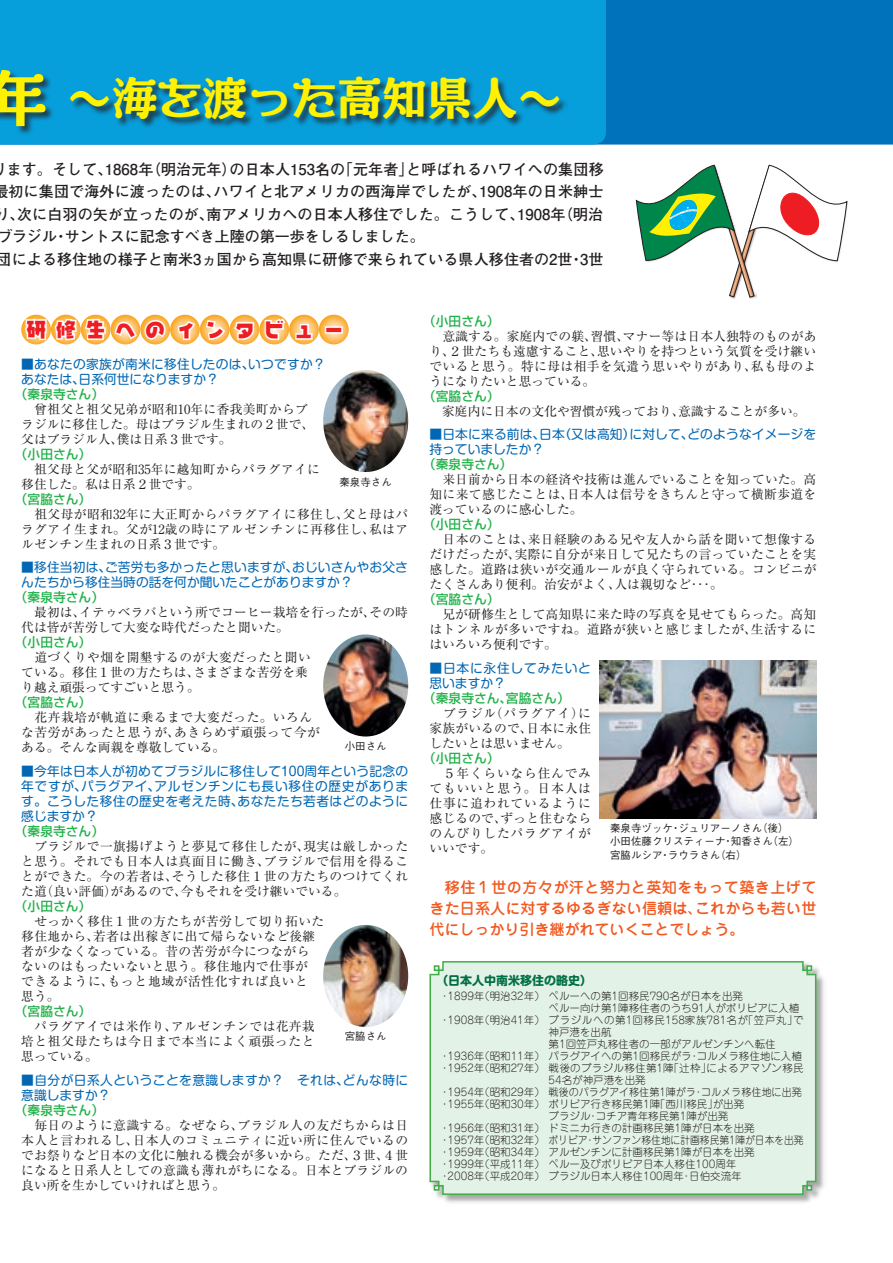
<style>
.page{position:relative;width:893px;height:1263px;background:#fff}
.page>*{position:absolute;margin:0;border:0;box-sizing:border-box;transform-origin:0 0}
.t1{font:900 45px "AD Min Std";color:#fff101}
.t2{font:900 19.5px "Mega G Std";color:#ee1d23}
.t3{font:700 15px/22.5px "Futo Go B101 Pro";letter-spacing:.01em;color:#231f20}
.t4{font:500 15px/21px "Jun 34 Pro";letter-spacing:.01em;color:#f15921;text-align:justify}
.t5{font:12.75px/15px "Ryumin Pro";letter-spacing:.02em;color:#231f20;text-align:justify}
.P4-5質問{font:12.75px/15px "Shin M Go Pro";letter-spacing:.01em;color:#0166b3}
.t6{font:12.75px/15px "Ryumin Pro";color:#231f20}
.P4-5名前{font:500 12.75px "Shin Go Pro";color:#23b24b}
.t7{font:12.75px/15px "Ryumin Pro";letter-spacing:.04em;color:#231f20}
.P4-5質問-2{font:12.75px/15px "Shin M Go Pro";letter-spacing:.035em;color:#0166b3}
.P4-5質問-3{font:12.75px/15px "Shin M Go Pro";letter-spacing:.06em;color:#0166b3}
.t8{font:700 12px "Shin M Go Pro";color:#016f45}
.t9{font:300 10.5px/12px "Jun 101 Pro";color:#231f20}
.キャプション{font:500 10.5px "Gothic BBB Pro";color:#231f20}
.s1{font-size:60px}
</style>
<div class="page">
<div style="left:606px;top:0;width:287px;height:145px;background:#0072bc"></div>
<div style="left:0;top:0;width:606px;height:145px;background:#069edb"></div>
<div style="left:0;top:67px;width:568px;height:69px;background:#231f20;opacity:.75"></div>
<img style="left:323px;top:370px;width:85px;height:102px;border-radius:50%">
<img style="left:323px;top:634px;width:85px;height:102px;border-radius:50%">
<img style="left:323px;top:925px;width:85px;height:102px;border-radius:50%">
<img style="left:600px;top:661px;width:216px;height:157px">
<div style="left:428px;top:960px;width:398px;height:244px;background:#231f20;opacity:.4"></div>
<div style="left:429px;top:960px;width:388px;height:236px;background:#e3f2e7"></div>
<svg style="left:21px;top:315px;width:30px;height:29px"></svg>
<svg style="left:51px;top:315px;width:30px;height:29px"></svg>
<svg style="left:81px;top:315px;width:30px;height:29px"></svg>
<svg style="left:111px;top:315px;width:29px;height:29px"></svg>
<svg style="left:140px;top:315px;width:30px;height:29px"></svg>
<svg style="left:170px;top:315px;width:30px;height:29px"></svg>
<svg style="left:200px;top:315px;width:30px;height:29px"></svg>
<svg style="left:230px;top:315px;width:29px;height:29px"></svg>
<svg style="left:259px;top:315px;width:30px;height:29px"></svg>
<svg style="left:289px;top:315px;width:30px;height:29px"></svg>
<svg style="left:319px;top:315px;width:30px;height:29px"></svg>
<svg style="left:23px;top:317px;width:144px;height:25px"></svg>
<svg style="left:176px;top:319px;width:21px;height:22px"></svg>
<svg style="left:204px;top:318px;width:52px;height:23px"></svg>
<svg style="left:263px;top:316px;width:24px;height:25px"></svg>
<svg style="left:294px;top:322px;width:20px;height:19px"></svg>
<div style="left:325px;top:326px;width:18px;height:8px;border:3px solid #fff"></div>
<img style="left:628px;top:144px;width:112px;height:57px">
<img style="left:744px;top:144px;width:113px;height:64px">
<svg style="left:636px;top:165px;width:211px;height:132px"></svg>
<h1 class="t1" style="left:-13px;top:66px;width:576px"><span class="s1">年</span> ～海を渡った高知県人～</h1>
<p class="t3" style="left:-7px;top:156px;width:612px;text-indent:13px">ます。そして、1868年（明治元年）の日本人153名の「元年者」と呼ばれるハワイへの集団移最初に集団で海外に渡ったのは、ハワイと北アメリカの西海岸でしたが、1908年の日米紳士り、次に白羽の矢が立ったのが、南アメリカへの日本人移住でした。こうして、1908年（明治ブラジル・サントスに記念すべき上陸の第一歩をしるしました。<br>団による移住地の様子と南米3ヵ国から高知県に研修で来られている県人移住者の2世・3世</p>
<p class="t2" style="left:26px;top:315px;width:21px">研</p>
<p class="t2" style="left:56px;top:315px;width:21px">修</p>
<p class="t2" style="left:86px;top:315px;width:21px">生</p>
<p class="t2" style="left:116px;top:315px;width:21px">へ</p>
<p class="t2" style="left:145px;top:315px;width:21px">の</p>
<p class="t2" style="left:175px;top:315px;width:21px">イ</p>
<p class="t2" style="left:205px;top:315px;width:21px">ン</p>
<p class="t2" style="left:235px;top:315px;width:21px">タ</p>
<p class="t2" style="left:265px;top:315px;width:21px">ビ</p>
<p class="t2" style="left:294px;top:315px;width:21px">ュ</p>
<p class="t2" style="left:324px;top:315px;width:21px">ー</p>
<p class="P4-5質問" style="left:21px;top:355px;width:306px">■あなたの家族が南米に移住したのは、いつですか？あなたは、日系何世になりますか？</p>
<p class="P4-5名前" style="left:15px;top:384px;width:91px">（秦泉寺さん）</p>
<p class="t6" style="left:21px;top:401px;width:294px">　曾祖父と祖父兄弟が昭和10年に香我美町からブラジルに移住した。母はブラジル生まれの２世で、父はブラジル人、僕は日系３世です。</p>
<p class="P4-5名前" style="left:15px;top:444px;width:78px">（小田さん）</p>
<p class="t5" style="left:21px;top:461px;width:300px">　祖父母と父が昭和35年に越知町からパラグアイに移住した。私は日系２世です。　</p>
<p class="P4-5名前" style="left:15px;top:489px;width:78px">（宮脇さん）</p>
<p class="t5" style="left:21px;top:506px;width:389px">　祖父母が昭和32年に大正町からパラグアイに移住し、父と母はパラグアイ生まれ。父が12歳の時にアルゼンチンに再移住し、私はアルゼンチン生まれの日系３世です。</p>
<p class="P4-5質問" style="left:21px;top:559px;width:388px">■移住当初は、ご苦労も多かったと思いますが、おじいさんやお父さんたちから移住当時の話を何か聞いたことがありますか？</p>
<p class="P4-5名前" style="left:15px;top:587px;width:91px">（秦泉寺さん）</p>
<p class="t5" style="left:21px;top:604px;width:388px">　最初は、イテゥベラバという所でコーヒー栽培を行ったが、その時代は皆が苦労して大変な時代だったと聞いた。</p>
<p class="P4-5名前" style="left:15px;top:632px;width:78px">（小田さん）</p>
<p class="t6" style="left:21px;top:649px;width:291px">　道づくりや畑を開墾するのが大変だったと聞いている。移住１世の方たちは、さまざまな苦労を乗り越え頑張ってすごいと思う。</p>
<p class="P4-5名前" style="left:15px;top:692px;width:78px">（宮脇さん）</p>
<p class="t7" style="left:21px;top:709px;width:300px">　花卉栽培が軌道に乗るまで大変だった。いろんな苦労があったと思うが、あきらめず頑張って今がある。そんな両親を尊敬している。</p>
<p class="P4-5質問" style="left:21px;top:762px;width:389px;text-align:justify">■今年は日本人が初めてブラジルに移住して100周年という記念の年ですが、パラグアイ、アルゼンチンにも長い移住の歴史があります。こうした移住の歴史を考えた時、あなたたち若者はどのように感じますか？</p>
<p class="P4-5名前" style="left:15px;top:821px;width:91px">（秦泉寺さん）</p>
<p class="t5" style="left:21px;top:838px;width:388px">　ブラジルで一旗揚げようと夢見て移住したが、現実は厳しかったと思う。それでも日本人は真面目に働き、ブラジルで信用を得ることができた。今の若者は、そうした移住１世の方たちのつけてくれた道（良い評価）があるので、今もそれを受け継いでいる。</p>
<p class="P4-5名前" style="left:15px;top:896px;width:78px">（小田さん）</p>
<p class="t5" style="left:21px;top:913px;width:305px;text-align:left">　せっかく移住１世の方たちが苦労して切り拓いた移住地から、若者は出稼ぎに出て帰らないなど後継者が少なくなっている。昔の苦労が今につながらないのはもったいないと思う。移住地内で仕事が<br>できるように、もっと地域が活性化すれば良いと<br>思う。</p>
<p class="P4-5名前" style="left:15px;top:1001px;width:78px">（宮脇さん）</p>
<p class="t5" style="left:21px;top:1018px;width:295px">　パラグアイでは米作り、アルゼンチンでは花卉栽培と祖父母たちは今日まで本当によく頑張ったと思っている。</p>
<p class="P4-5質問-2" style="left:21px;top:1071px;width:389px">■自分が日系人ということを意識しますか？　それは、どんな時に意識しますか？</p>
<p class="P4-5名前" style="left:15px;top:1099px;width:91px">（秦泉寺さん）</p>
<p class="t5" style="left:21px;top:1116px;width:388px">　毎日のように意識する。なぜなら、ブラジル人の友だちからは日本人と言われるし、日本人のコミュニティに近い所に住んでいるのでお祭りなど日本の文化に触れる機会が多いから。ただ、３世、４世になると日系人としての意識も薄れがちになる。日本とブラジルの良い所を生かしていければと思う。</p>
<p class="キャプション" style="left:339px;top:473px;width:54px">秦泉寺さん</p>
<p class="キャプション" style="left:345px;top:738px;width:43px">小田さん</p>
<p class="キャプション" style="left:345px;top:1028px;width:43px">宮脇さん</p>
<p class="P4-5名前" style="left:423px;top:311px;width:78px">（小田さん）</p>
<p class="t5" style="left:429px;top:328px;width:388px">　意識する。家庭内での躾、習慣、マナー等は日本人独特のものがあり、２世たちも遠慮すること、思いやりを持つという気質を受け継いでいると思う。特に母は相手を気遣う思いやりがあり、私も母のようになりたいと思っている。</p>
<p class="P4-5名前" style="left:423px;top:386px;width:78px">（宮脇さん）</p>
<p class="t6" style="left:429px;top:403px;width:378px">　家庭内に日本の文化や習慣が残っており、意識することが多い。</p>
<p class="P4-5質問" style="left:429px;top:426px;width:388px">■日本に来る前は、日本（又は高知）に対して、どのようなイメージを持っていましたか？</p>
<p class="P4-5名前" style="left:423px;top:454px;width:91px">（秦泉寺さん）</p>
<p class="t5" style="left:429px;top:471px;width:388px">　来日前から日本の経済や技術は進んでいることを知っていた。高知に来て感じたことは、日本人は信号をきちんと守って横断歩道を渡っているのに感心した。</p>
<p class="P4-5名前" style="left:423px;top:514px;width:78px">（小田さん）</p>
<p class="t5" style="left:429px;top:531px;width:388px">　日本のことは、来日経験のある兄や友人から話を聞いて想像するだけだったが、実際に自分が来日して兄たちの言っていたことを実感した。道路は狭いが交通ルールが良く守られている。コンビニがたくさんあり便利。治安がよく、人は親切など･･･。</p>
<p class="P4-5名前" style="left:423px;top:589px;width:78px">（宮脇さん）</p>
<p class="t5" style="left:429px;top:606px;width:388px">　兄が研修生として高知県に来た時の写真を見せてもらった。高知はトンネルが多いですね。道路が狭いと感じましたが、生活するにはいろいろ便利です。</p>
<p class="P4-5質問-3" style="left:429px;top:659px;width:163px">■日本に永住してみたいと思いますか？</p>
<p class="P4-5名前" style="left:423px;top:688px;width:148px">（秦泉寺さん、宮脇さん）</p>
<p class="t5" style="left:429px;top:705px;width:163px">　ブラジル（パラグアイ）に家族がいるので、日本に永住したいとは思いません。</p>
<p class="P4-5名前" style="left:423px;top:748px;width:78px">（小田さん）</p>
<p class="t5" style="left:429px;top:765px;width:163px">　５年くらいなら住んでみてもいいと思う。日本人は仕事に追われているように感じるので、ずっと住むならのんびりしたパラグアイがいいです。</p>
<p class="t4" style="left:429px;top:876px;width:388px;text-indent:15px">移住１世の方々が汗と努力と英知をもって築き上げてきた日系人に対するゆるぎない信頼は、これからも若い世代にしっかり引き継がれていくことでしょう。</p>
<p class="キャプション" style="left:600px;top:819px;width:190px">　秦泉寺ヅッケ・ジュリアーノさん（後）</p>
<p class="キャプション" style="left:600px;top:833px;width:201px">　小田佐藤クリスティーナ・知香さん（左）</p>
<p class="キャプション" style="left:600px;top:846px;width:148px">　宮脇ルシア・ラウラさん（右）</p>
<p class="t8" style="left:436px;top:971px;width:157px">（日本人中南米移住の略史）</p>
<p class="t9" style="left:440px;top:989px;width:305px">・1899年（明治32年） ペルーへの第1回移民790名が日本を出発</p>
<p class="t9" style="left:549px;top:1001px;width:252px">ペルー向け第1陣移住者のうち91人がボリビアに入植</p>
<p class="t9" style="left:549px;top:1013px;width:257px;text-indent:-109px">・1908年（明治41年） ブラジルへの第1回移民158家族781名が「笠戸丸」で神戸港を出航</p>
<p class="t9" style="left:549px;top:1037px;width:229px">第1回笠戸丸移住者の一部がアルゼンチンへ転住</p>
<p class="t9" style="left:440px;top:1049px;width:364px">・1936年（昭和11年） パラグアイへの第1回移民がラ・コルメラ移住地に入植</p>
<p class="t9" style="left:549px;top:1061px;width:257px;text-indent:-109px">・1952年（昭和27年） 戦後のブラジル移住第1陣「辻枠」によるアマゾン移民<br>54名が神戸港を出発</p>
<p class="t9" style="left:440px;top:1085px;width:364px">・1954年（昭和29年） 戦後のパラグアイ移住第1陣がラ・コルメラ移住地に出発</p>
<p class="t9" style="left:440px;top:1097px;width:306px">・1955年（昭和30年） ボリビア行き移民第1陣「西川移民」が出発</p>
<p class="t9" style="left:549px;top:1109px;width:181px">ブラジル・コチア青年移民第1陣が出発</p>
<p class="t9" style="left:440px;top:1121px;width:317px">・1956年（昭和31年） ドミニカ行きの計画移民第1陣が日本を出発</p>
<p class="t9" style="left:440px;top:1133px;width:366px">・1957年（昭和32年） ボリビア・サンファン移住地に計画移民第1陣が日本を出発</p>
<p class="t9" style="left:440px;top:1145px;width:317px">・1959年（昭和34年） アルゼンチンに計画移民第1陣が日本を出発</p>
<p class="t9" style="left:440px;top:1157px;width:298px">・1999年（平成11年） ペルー及びボリビア日本人移住100周年</p>
<p class="t9" style="left:440px;top:1169px;width:304px">・2008年（平成20年） ブラジル日本人移住100周年・日伯交流年</p>
</div>
